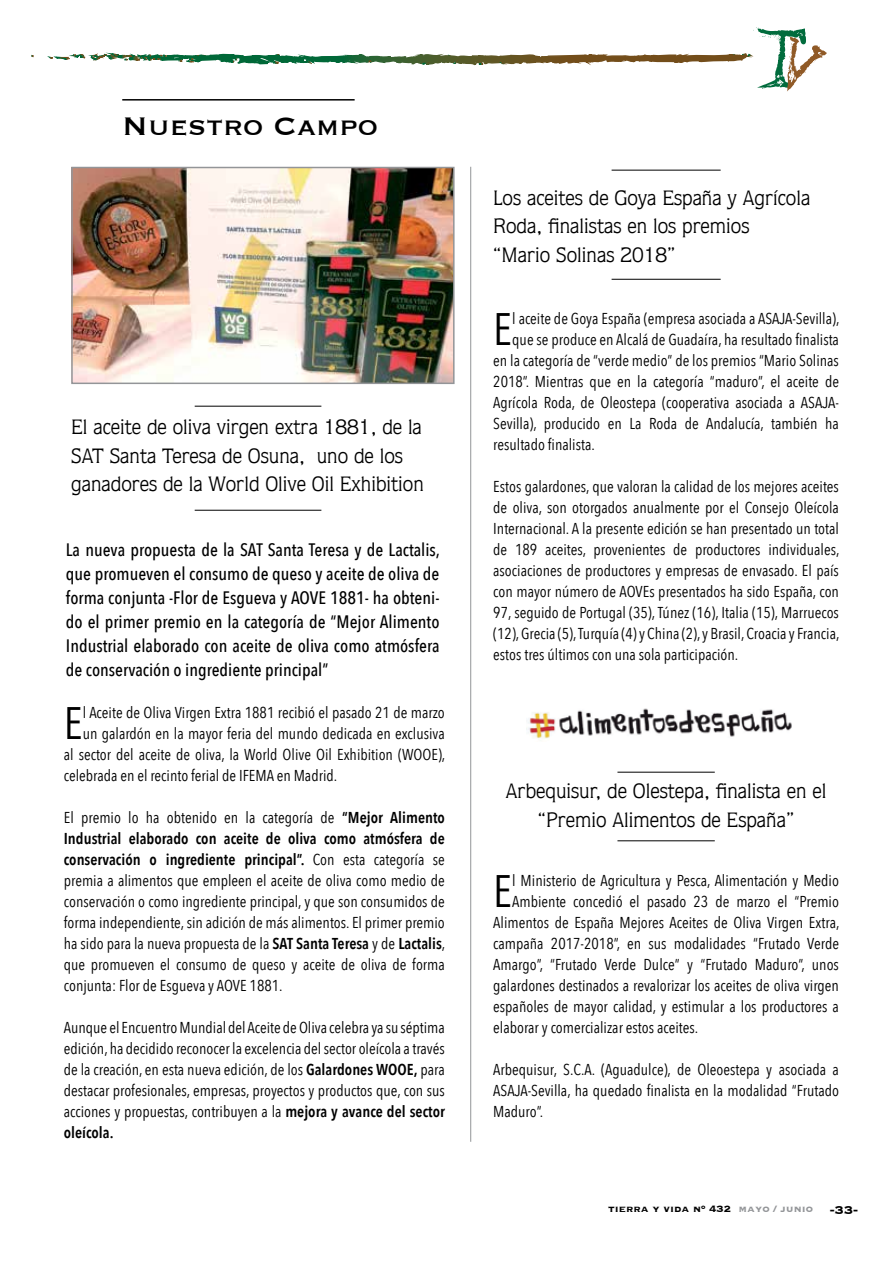
<style>
.page{position:relative;width:893px;height:1263px;background:#fff}
.page>*{position:absolute;margin:0;border:0;box-sizing:border-box;transform-origin:0 0}
.t1{font:45.45px "Avenir Next Condensed";color:#000}
.t2{font:33px "Copperplate";color:#000}
.t3{font:21px/28.5px "Quorum Std";color:#000}
.t4{font:500 18px/24px "Avenir Next Condensed";color:#000;text-align:justify}
.t5{font:15.75px/21px "Avenir Next Condensed";color:#000;text-align:justify}
.t6{font:700 12px "Copperplate";color:#000}
.s1{font-weight:600}
.s2{color:#939598}
.s3{font-size:15px}
</style>
<div class="page">
<hr style="left:122px;top:99px;width:233px;height:2px;background:#000">
<svg style="left:47px;top:27px;width:780px;height:65px"></svg>
<hr style="left:195px;top:406px;width:126px;height:1px;background:#000">
<hr style="left:195px;top:510px;width:126px;height:1px;background:#000">
<img style="left:74px;top:170px;width:378px;height:211px">
<div style="left:71px;top:167px;width:384px;height:217px;border:2px solid #939598"></div>
<hr style="left:612px;top:170px;width:109px;height:1px;background:#000">
<hr style="left:612px;top:279px;width:109px;height:1px;background:#000">
<hr style="left:617px;top:772px;width:98px;height:1px;background:#000">
<hr style="left:617px;top:840px;width:98px;height:1px;background:#000">
<img style="left:526px;top:708px;width:266px;height:31px">
<hr style="left:470px;top:167px;width:1px;height:975px;background:#939598">
<h2 class="t2" style="left:122px;top:105px;width:257px">Nuestro Campo</h2>
<h3 class="t3" style="left:71px;top:413px;width:354px">El aceite de oliva virgen extra 1881, de la<br>SAT Santa Teresa de Osuna, uno de los ganadores de la World Olive Oil Exhibition</h3>
<p class="t4" style="left:66px;top:537px;width:376px">La nueva propuesta de la SAT Santa Teresa y de Lactalis, que promueven el consumo de queso y aceite de oliva de forma conjunta -Flor de Esgueva y AOVE 1881- ha obteni&shy;do el primer premio en la categoría de “Mejor Alimento Industrial elaborado con aceite de oliva como atmósfera de conservación o ingrediente principal”</p>
<h1 class="t1" style="left:64px;top:684px;width:20px">E</h1>
<p class="t5" style="left:83px;top:701px;width:364px">l Aceite de Oliva Virgen Extra 1881 recibió el pasado 21 de marzo</p>
<p class="t5" style="left:83px;top:722px;width:364px">un galardón en la mayor feria del mundo dedicada en exclusiva</p>
<p class="t5" style="left:64px;top:743px;width:383px">al sector del aceite de oliva, la World Olive Oil Exhibition (WOOE),</p>
<p class="t5" style="left:64px;top:764px;width:275px">celebrada en el recinto ferial de IFEMA en Madrid.</p>
<p class="t5" style="left:64px;top:806px;width:383px">El premio lo ha obtenido en la categoría de <span class="s1">“Mejor Alimento Industrial elaborado con aceite de oliva como atmósfera de conservación o ingrediente principal”.</span> Con esta categoría se premia a alimentos que empleen el aceite de oliva como medio de conservación o como ingrediente principal, y que son consumidos de forma independiente, sin adición de más alimentos. El primer premio ha sido para la nueva propuesta de la <span class="s1">SAT Santa Teresa</span> y de <span class="s1">Lactalis</span>, que promueven el consumo de queso y aceite de oliva de forma conjunta: Flor de Esgueva y AOVE 1881.</p>
<p class="t5" style="left:64px;top:1016px;width:383px">Aunque el Encuentro Mundial del Aceite de Oliva celebra ya su séptima edición, ha decidido reconocer la excelencia del sector oleícola a través de la creación, en esta nueva edición, de los <span class="s1">Galardones WOOE,</span> para destacar profesionales, empresas, proyectos y productos que, con sus acciones y propuestas, contribuyen a la <span class="s1">mejora y avance del sector oleícola.</span></p>
<h3 class="t3" style="left:493px;top:183px;width:319px">Los aceites de Goya España y Agrícola<br>Roda, finalistas en los premios “Mario Solinas 2018”</h3>
<h1 class="t1" style="left:493px;top:290px;width:20px">E</h1>
<p class="t5" style="left:512px;top:307px;width:329px">l aceite de Goya España (empresa asociada a ASAJA-Sevilla),</p>
<p class="t5" style="left:512px;top:328px;width:328px">que se produce en Alcalá de Guadaíra, ha resultado finalista</p>
<p class="t5" style="left:493px;top:349px;width:347px">en la categoría de “verde medio” de los premios “Mario Solinas</p>
<p class="t5" style="left:493px;top:370px;width:347px">2018”. Mientras que en la categoría “maduro”, el aceite de</p>
<p class="t5" style="left:493px;top:391px;width:347px">Agrícola Roda, de Oleostepa (cooperativa asociada a ASAJA-</p>
<p class="t5" style="left:493px;top:412px;width:347px">Sevilla), producido en La Roda de Andalucía, también ha</p>
<p class="t5" style="left:493px;top:433px;width:103px">resultado finalista.</p>
<p class="t5" style="left:493px;top:475px;width:348px">Estos galardones, que valoran la calidad de los mejores aceites de oliva, son otorgados anualmente por el Consejo Oleícola Internacional. A la presente edición se han presentado un total de 189 aceites, provenientes de productores individuales, asociaciones de productores y empresas de envasado. El país con mayor número de AOVEs presentados ha sido España, con 97, seguido de Portugal (35), Túnez (16), Italia (15), Marruecos (12), Grecia (5), Turquía (4) y China (2), y Brasil, Croacia y Francia, estos tres últimos con una sola participación.</p>
<h3 class="t3" style="left:506px;top:777px;width:322px;text-align:center">Arbequisur, de Olestepa, finalista en el “Premio Alimentos de España”</h3>
<h1 class="t1" style="left:493px;top:852px;width:20px">E</h1>
<p class="t5" style="left:512px;top:869px;width:328px">l Ministerio de Agricultura y Pesca, Alimentación y Medio</p>
<p class="t5" style="left:512px;top:890px;width:328px">Ambiente concedió el pasado 23 de marzo el “Premio</p>
<p class="t5" style="left:493px;top:911px;width:348px">Alimentos de España Mejores Aceites de Oliva Virgen Extra,</p>
<p class="t5" style="left:493px;top:932px;width:347px">campaña 2017-2018”, en sus modalidades “Frutado Verde</p>
<p class="t5" style="left:493px;top:953px;width:347px">Amargo”, “Frutado Verde Dulce” y “Frutado Maduro”, unos</p>
<p class="t5" style="left:493px;top:974px;width:347px">galardones destinados a revalorizar los aceites de oliva virgen</p>
<p class="t5" style="left:493px;top:995px;width:347px">españoles de mayor calidad, y estimular a los productores a</p>
<p class="t5" style="left:493px;top:1016px;width:206px">elaborar y comercializar estos aceites.</p>
<p class="t5" style="left:493px;top:1058px;width:347px">Arbequisur, S.C.A. (Aguadulce), de Oleoestepa y asociada a ASAJA-Sevilla, ha quedado finalista en la modalidad “Frutado Maduro”.</p>
<p class="t6" style="left:608px;top:1201px;width:251px">tierra y vida nº 432 <span class="s2">mayo / junio</span> <span class="s3">-33-</span></p>
</div>
